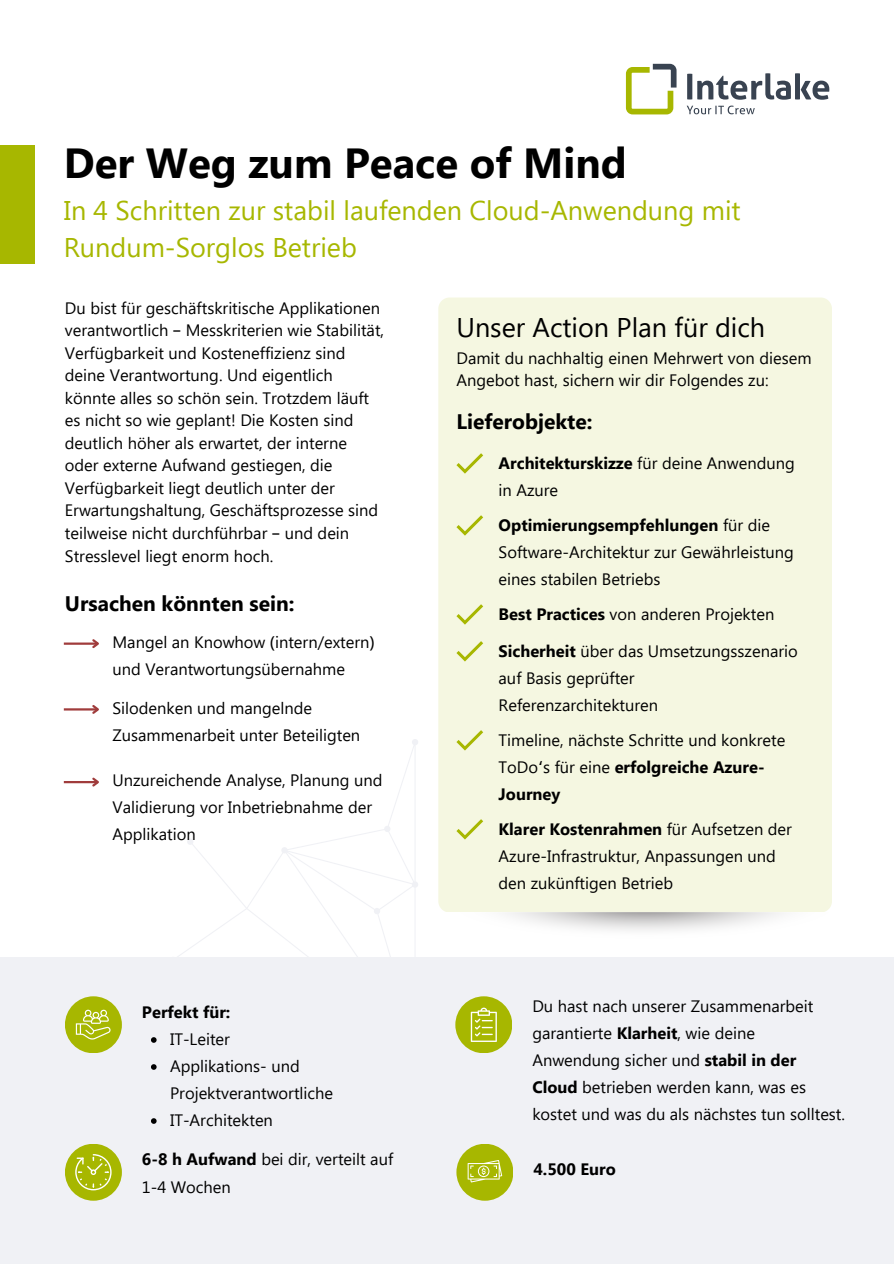
<style>
.page{position:relative;width:894px;height:1264px;background:#fff}
.page>*{position:absolute;margin:0;border:0;box-sizing:border-box;transform-origin:0 0}
.t1{font:700 42px "Segoe UI";color:#000}
.t2{font:27px/37.2px "Segoe UI";color:#a7b700}
.t3{font:27px "Segoe UI";color:#000}
.t4{font:700 21px "Segoe UI";color:#000}
.t5{font:16.5px/27px "Segoe UI";color:#000}
.t6{font:700 16.5px "Segoe UI";color:#000}
.s1{font-family:"Noto Sans Gurmukhi"}
.s2{font-family:"Noto Sans"}
.s3{font-weight:700}
</style>
<div class="page">
<svg style="left:687px;top:73px;width:142px;height:27px"></svg>
<svg style="left:687px;top:106px;width:67px;height:8px"></svg>
<svg style="left:625px;top:64px;width:51px;height:50px"></svg>
<div style="left:0;top:957px;width:893px;height:306px;background:#f0f1f5"></div>
<svg style="left:115px;top:739px;width:303px;height:305px"></svg>
<div style="left:65px;top:996px;width:57px;height:57px;background:#a7b700;border-radius:50%"></div>
<svg style="left:76px;top:1009px;width:34px;height:30px"></svg>
<svg style="left:151px;top:1037px;width:5px;height:5px"></svg>
<svg style="left:151px;top:1064px;width:5px;height:5px"></svg>
<svg style="left:151px;top:1118px;width:5px;height:5px"></svg>
<div style="left:456px;top:1143px;width:57px;height:57px;background:#a7b700;border-radius:50%"></div>
<svg style="left:467px;top:1160px;width:35px;height:22px"></svg>
<div style="left:65px;top:1143px;width:57px;height:57px;background:#a7b700;border-radius:50%"></div>
<svg style="left:75px;top:1154px;width:36px;height:35px"></svg>
<div style="left:455px;top:996px;width:57px;height:57px;background:#a7b700;border-radius:50%"></div>
<svg style="left:470px;top:1007px;width:26px;height:34px"></svg>
<div style="left:438px;top:297px;width:393px;height:615px;background:#f5f7e1;border-radius:11px"></div>
<svg style="left:456px;top:453px;width:27px;height:20px"></svg>
<svg style="left:456px;top:515px;width:27px;height:20px"></svg>
<svg style="left:456px;top:604px;width:27px;height:20px"></svg>
<svg style="left:456px;top:641px;width:27px;height:20px"></svg>
<svg style="left:456px;top:730px;width:27px;height:20px"></svg>
<svg style="left:456px;top:819px;width:27px;height:20px"></svg>
<hr style="left:64px;top:642px;width:34px;height:2px;background:#a03c3c">
<svg style="left:90px;top:639px;width:9px;height:9px"></svg>
<hr style="left:64px;top:708px;width:34px;height:2px;background:#a03c3c">
<svg style="left:90px;top:705px;width:9px;height:9px"></svg>
<hr style="left:64px;top:781px;width:34px;height:2px;background:#a03c3c">
<svg style="left:90px;top:777px;width:9px;height:10px"></svg>
<div style="left:0;top:145px;width:35px;height:118px;background:#a7b700"></div>
<p class="t1" style="left:64px;top:133px;width:564px">Der Weg zum Peace of Mind</p>
<p class="t2" style="left:64px;top:190px;width:678px">In 4 Schritten zur stabil laufenden Cloud-Anwendung mit<br>Rundum-Sorglos Betrieb</p>
<p class="t5" style="left:65px;top:296px;width:320px;line-height:22.5px">Du bist für geschäftskritische Applikationen verantwortlich <span class="s1">–</span> Messkriterien wie Stabilität, Verfügbarkeit und Kosteneffizienz sind deine Verantwortung. Und eigentlich könnte alles so schön sein. Trotzdem läuft es nicht so wie geplant! Die Kosten sind deutlich höher als erwartet, der interne oder externe Aufwand gestiegen, die Verfügbarkeit liegt deutlich unter der Erwartungshaltung, Geschäftsprozesse sind teilweise nicht durchführbar <span class="s1">–</span> und dein Stresslevel liegt enorm hoch.</p>
<p class="t4" style="left:65px;top:588px;width:231px">Ursachen könnten sein:</p>
<p class="t5" style="left:112px;top:627px;width:263px">Mangel an Knowhow <span class="s2">(</span>intern/extern<span class="s2">) </span>und Verantwortungsübernahme</p>
<p class="t5" style="left:112px;top:693px;width:249px">Silodenken und mangelnde<br>Zusammenarbeit unter Beteiligten</p>
<p class="t5" style="left:112px;top:766px;width:271px">Unzureichende Analyse, Planung und<br>Validierung vor Inbetriebnahme der<br>Applikation</p>
<h1 class="t6" style="left:142px;top:1000px;width:90px">Perfekt für:</h1>
<p class="t5" style="left:170px;top:1024px;width:61px">IT-Leiter</p>
<h2 class="t5" style="left:170px;top:1051px;width:165px">Applikations- und<br>Projektverantwortliche</h2>
<p class="t5" style="left:170px;top:1105px;width:104px">IT-Architekten</p>
<h2 class="t5" style="left:142px;top:1145px;width:253px"><span class="s3">6-8 h Aufwand</span> bei dir, verteilt auf</h2>
<p class="t5" style="left:142px;top:1172px;width:90px">1-4 Wochen</p>
<p class="t3" style="left:456px;top:307px;width:310px">Unser Action Plan für dich</p>
<p class="t5" style="left:456px;top:345px;width:356px;line-height:22.5px">Damit du nachhaltig einen Mehrwert von diesem<br>Angebot hast, sichern wir dir Folgendes zu:</p>
<p class="t4" style="left:456px;top:406px;width:137px">Lieferobjekte:</p>
<p class="t5" style="left:498px;top:449px;width:298px"><span class="s3">Architekturskizze</span> für deine Anwendung in Azure</p>
<p class="t5" style="left:498px;top:511px;width:297px"><span class="s3">Optimierungsempfehlungen</span> für die<br>Software-Architektur zur Gewährleistung eines stabilen Betriebs</p>
<p class="t5" style="left:498px;top:600px;width:277px"><span class="s3">Best Practices</span> von anderen Projekten</p>
<p class="t5" style="left:498px;top:636px;width:300px"><span class="s3">Sicherheit</span> über das Umsetzungsszenario auf Basis geprüfter<br>Referenzarchitekturen</p>
<p class="t5" style="left:498px;top:725px;width:288px">Timeline, nächste Schritte und konkrete<br>ToDo<span class="s1">‘</span>s für eine <span class="s3">erfolgreiche Azure-<br>Journey</span></p>
<p class="t5" style="left:498px;top:814px;width:295px"><span class="s3">Klarer Kostenrahmen</span> für Aufsetzen der<br>Azure-Infrastruktur, Anpassungen und den zukünftigen Betrieb</p>
<p class="t5" style="left:532px;top:992px;width:314px">Du hast nach unserer Zusammenarbeit garantierte <span class="s3">Klarheit</span>, wie deine Anwendung sicher und <span class="s3">stabil in der Cloud</span> betrieben werden kann, was es kostet und was du als nächstes tun solltest.</p>
<p class="t6" style="left:533px;top:1156px;width:84px">4.500 Euro</p>
</div>
